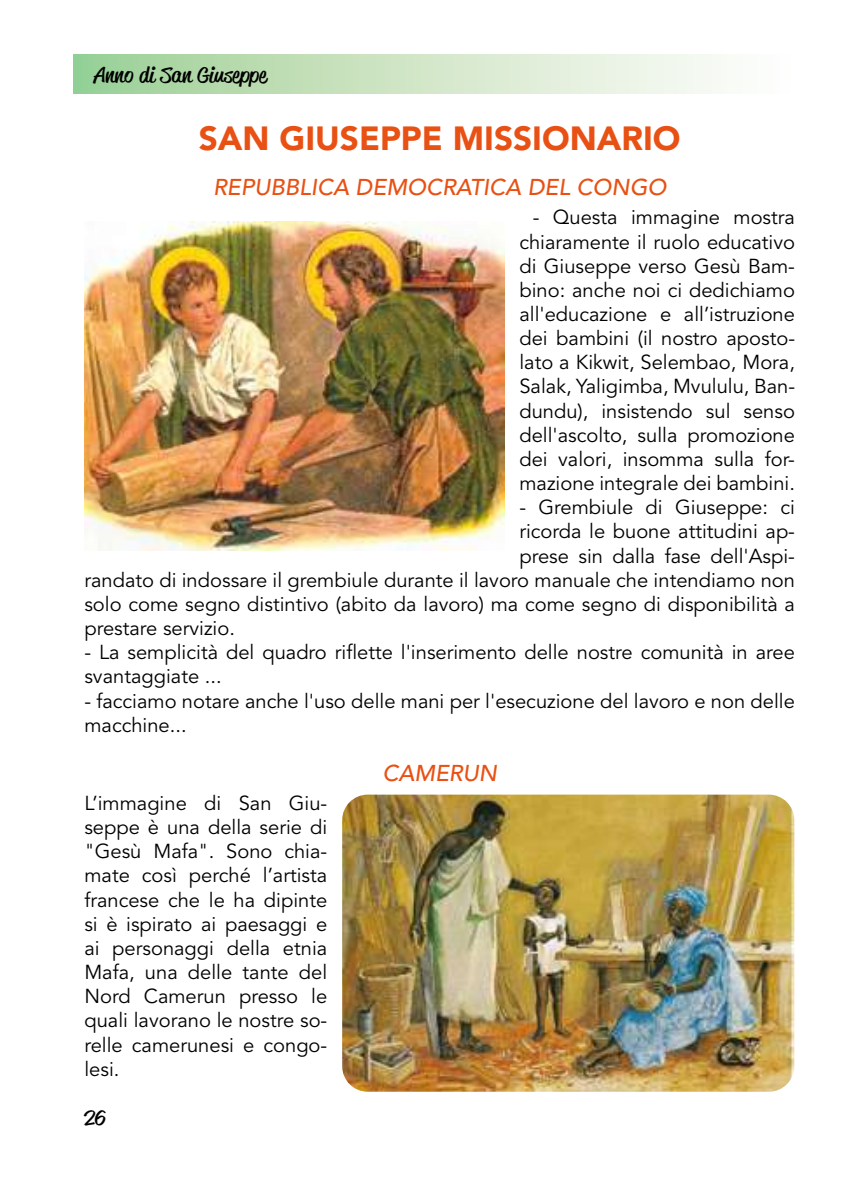
<style>
.page{position:relative;width:844px;height:1191px;background:#fff}
.page>*{position:absolute;margin:0;border:0;box-sizing:border-box;transform-origin:0 0}
.t1{font:900 33.25px "Avenir";color:#e85113}
.t2{font:italic 500 22.75px "Avenir";color:#e85113}
.t3{font:21px "Reklame Script Regular DEMO";color:#000;scale:1.35 1}
.t4{font:20.12px/24.2px "Avenir";color:#000;text-align:justify}
</style>
<div class="page">
<div style="left:74px;top:55px;width:719px;height:39px;background:linear-gradient(to right,#9ecf95,#fff)"></div>
<img style="left:84px;top:221px;width:420px;height:330px">
<img style="left:342px;top:794px;width:452px;height:297px">
<p class="t3" style="left:94px;top:66px;width:129px">Anno di San Giuseppe</p>
<h1 class="t1" style="left:199px;top:119px;width:483px">SAN GIUSEPPE MISSIONARIO</h1>
<p class="t2" style="left:213px;top:174px;width:454px">REPUBBLICA DEMOCRATICA DEL CONGO</p>
<p class="t4" style="left:519px;top:206px;width:277px;text-indent:13px">- Questa immagine mostra chiaramente il ruolo educativo di Giuseppe verso Gesù Bam&shy;bino: anche noi ci dedichiamo all'educazione e all’istruzione dei bambini (il nostro aposto&shy;lato a Kikwit, Selembao, Mora, Salak, Yaligimba, Mvululu, Ban&shy;dundu), insistendo sul senso dell'ascolto, sulla promozione dei valori, insomma sulla for&shy;mazione integrale dei bambini.</p>
<p class="t4" style="left:519px;top:496px;width:277px">- Grembiule di Giuseppe: ci</p>
<p class="t4" style="left:519px;top:520px;width:277px">ricorda le buone attitudini ap-</p>
<p class="t4" style="left:519px;top:544px;width:277px">prese sin dalla fase dell'Aspi-</p>
<p class="t4" style="left:84px;top:568px;width:712px">randato di indossare il grembiule durante il lavoro manuale che intendiamo non</p>
<p class="t4" style="left:84px;top:592px;width:712px">solo come segno distintivo (abito da lavoro) ma come segno di disponibilità a</p>
<p class="t4" style="left:84px;top:616px;width:149px">prestare servizio.</p>
<p class="t4" style="left:84px;top:641px;width:712px">- La semplicità del quadro riflette l'inserimento delle nostre comunità in aree svantaggiate ...</p>
<p class="t4" style="left:84px;top:689px;width:711px">- facciamo notare anche l'uso delle mani per l'esecuzione del lavoro e non delle macchine...</p>
<p class="t4" style="left:84px;top:791px;width:244px">L’immagine di San Giu&shy;seppe è una della serie di "Gesù Mafa". Sono chia&shy;mate così perché l’artista francese che le ha dipinte si è ispirato ai paesaggi e ai personaggi della etnia Mafa, una delle tante del Nord Camerun presso le quali lavorano le nostre so&shy;relle camerunesi e congo&shy;lesi.</p>
<p class="t3" style="left:84px;top:1109px;width:17px">26</p>
<p class="t2" style="left:382px;top:759px;width:116px">CAMERUN</p>
</div>
